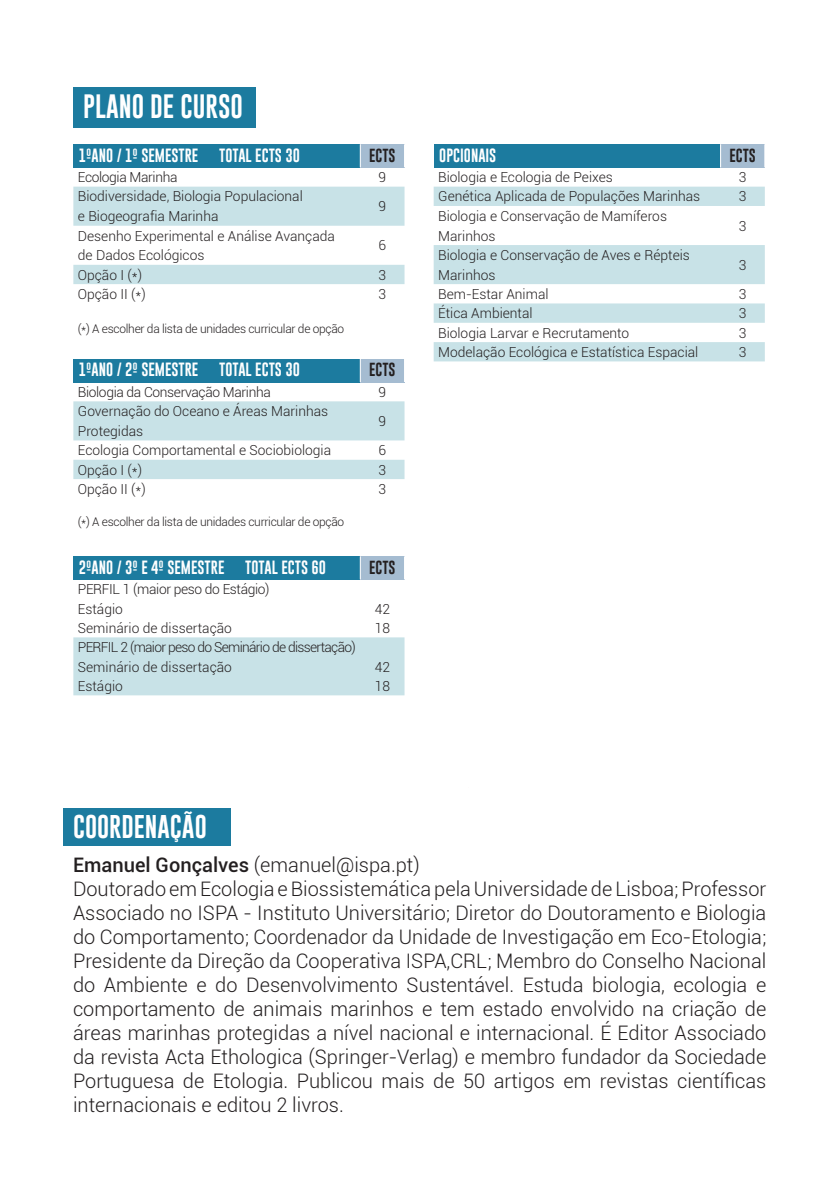
<style>
.page{position:relative;width:838px;height:1189px;background:#fff}
.page>*{position:absolute;margin:0;border:0;box-sizing:border-box;transform-origin:0 0}
.Sublinhado_Preto{font:24.6px "Gobold";color:#fff}
.Texto_Geral{font:24px "Gobold";color:#fff}
.Texto_Geral-2{font:300 20px/24px "Roboto";color:#231f20;text-align:justify}
.Sublinhado_Preto-2{font:14px "Gobold";color:#fff}
.Texto_c__Bullets{font:300 13.8px/19.8px "Roboto";color:#231f20}
.Texto_c__Bullets-2{font:300 13.8px "Roboto";letter-spacing:-.025em;color:#231f20}
.Texto_c__Bullets-3{font:300 13.8px "Roboto";letter-spacing:-.05em;color:#231f20}
.Texto_c__Bullets-4{font:13.8px "Gobold";color:#231f20}
.Texto_c__Bullets-5{font:300 12px "Roboto";letter-spacing:-.025em;color:#231f20}
.s1{font-weight:500}
</style>
<div class="page">
<div style="left:73px;top:144px;width:287px;height:23px;background:#1c7b9f"></div>
<div style="left:360px;top:144px;width:44px;height:23px;background:#a5bcd1"></div>
<svg style="left:73px;top:187px;width:331px;height:97px"></svg>
<svg style="left:360px;top:144px;width:1px;height:23px"></svg>
<div style="left:73px;top:359px;width:287px;height:23px;background:#1c7b9f"></div>
<div style="left:360px;top:359px;width:44px;height:23px;background:#a5bcd1"></div>
<svg style="left:73px;top:401px;width:331px;height:78px"></svg>
<svg style="left:360px;top:359px;width:1px;height:23px"></svg>
<div style="left:73px;top:556px;width:287px;height:23px;background:#1c7b9f"></div>
<div style="left:360px;top:556px;width:44px;height:23px;background:#a5bcd1"></div>
<div style="left:73px;top:637px;width:331px;height:58px;background:#c8e2e7"></div>
<svg style="left:360px;top:556px;width:1px;height:23px"></svg>
<div style="left:73px;top:87px;width:506px;height:41px;background:#1c7b9f"></div>
<div style="left:434px;top:144px;width:286px;height:23px;background:#1c7b9f"></div>
<div style="left:720px;top:144px;width:45px;height:23px;background:#a5bcd1"></div>
<svg style="left:434px;top:187px;width:331px;height:174px;fill:#c8e2e7"></svg>
<svg style="left:720px;top:144px;width:1px;height:23px"></svg>
<svg style="left:764px;top:144px;width:1px;height:23px"></svg>
<div style="left:256px;top:80px;width:329px;height:51px;background:#fff"></div>
<div style="left:63px;top:808px;width:168px;height:38px;background:#1c7b9f"></div>
<p class="Sublinhado_Preto" style="left:83px;top:91px;width:161px">PLANO DE CURSO</p>
<p class="Sublinhado_Preto-2" style="left:79px;top:146px;width:121px">1ºANO / 1º SEMESTRE</p>
<p class="Sublinhado_Preto-2" style="left:219px;top:146px;width:82px">TOTAL ECTS 30</p>
<p class="Texto_c__Bullets-4" style="left:369px;top:146px;width:28px">ECTS</p>
<p class="Texto_c__Bullets-2" style="left:78px;top:168px;width:101px">Ecologia Marinha</p>
<p class="Texto_c__Bullets" style="left:379px;top:167px;width:9px">9</p>
<p class="Texto_c__Bullets" style="left:78px;top:186px;width:226px">Biodiversidade, Biologia Populacional e Biogeografia Marinha</p>
<p class="Texto_c__Bullets" style="left:379px;top:196px;width:9px">9</p>
<p class="Texto_c__Bullets" style="left:78px;top:225px;width:259px">Desenho Experimental e Análise Avançada de Dados Ecológicos</p>
<p class="Texto_c__Bullets" style="left:379px;top:235px;width:9px">6</p>
<p class="Texto_c__Bullets" style="left:78px;top:264px;width:66px">Opção I (*)</p>
<p class="Texto_c__Bullets" style="left:379px;top:264px;width:9px">3</p>
<p class="Texto_c__Bullets" style="left:78px;top:284px;width:70px">Opção II (*)</p>
<p class="Texto_c__Bullets" style="left:379px;top:284px;width:9px">3</p>
<p class="Texto_c__Bullets-5" style="left:78px;top:320px;width:268px">(*) A escolher da lista de unidades curricular de opção</p>
<p class="Sublinhado_Preto-2" style="left:79px;top:361px;width:121px">1ºANO / 2º SEMESTRE</p>
<p class="Sublinhado_Preto-2" style="left:219px;top:361px;width:82px">TOTAL ECTS 30</p>
<p class="Texto_c__Bullets-4" style="left:369px;top:361px;width:28px">ECTS</p>
<p class="Texto_c__Bullets-2" style="left:78px;top:382px;width:194px">Biologia da Conservação Marinha</p>
<p class="Texto_c__Bullets" style="left:379px;top:382px;width:9px">9</p>
<p class="Texto_c__Bullets" style="left:78px;top:401px;width:252px">Governação do Oceano e Áreas Marinhas<br>Protegidas</p>
<p class="Texto_c__Bullets" style="left:379px;top:411px;width:9px">9</p>
<p class="Texto_c__Bullets" style="left:78px;top:440px;width:255px">Ecologia Comportamental e Sociobiologia</p>
<p class="Texto_c__Bullets" style="left:379px;top:440px;width:9px">6</p>
<p class="Texto_c__Bullets" style="left:78px;top:459px;width:66px">Opção I (*)</p>
<p class="Texto_c__Bullets" style="left:379px;top:459px;width:9px">3</p>
<p class="Texto_c__Bullets" style="left:78px;top:479px;width:70px">Opção II (*)</p>
<p class="Texto_c__Bullets" style="left:379px;top:479px;width:9px">3</p>
<p class="Texto_c__Bullets-5" style="left:78px;top:514px;width:268px">(*) A escolher da lista de unidades curricular de opção</p>
<p class="Sublinhado_Preto-2" style="left:79px;top:558px;width:147px">2ºANO / 3º E 4º SEMESTRE</p>
<p class="Sublinhado_Preto-2" style="left:245px;top:558px;width:82px">TOTAL ECTS 60</p>
<p class="Texto_c__Bullets-4" style="left:369px;top:558px;width:28px">ECTS</p>
<p class="Texto_c__Bullets-2" style="left:78px;top:580px;width:193px">PERFIL 1 (maior peso do Estágio)</p>
<p class="Texto_c__Bullets" style="left:78px;top:598px;width:47px">Estágio</p>
<p class="Texto_c__Bullets" style="left:375px;top:598px;width:17px">42</p>
<p class="Texto_c__Bullets" style="left:78px;top:617px;width:156px">Seminário de dissertação</p>
<p class="Texto_c__Bullets" style="left:375px;top:617px;width:17px">18</p>
<p class="Texto_c__Bullets-3" style="left:78px;top:638px;width:279px">PERFIL 2 (maior peso do Seminário de dissertação)</p>
<p class="Texto_c__Bullets" style="left:78px;top:656px;width:156px">Seminário de dissertação</p>
<p class="Texto_c__Bullets" style="left:375px;top:656px;width:17px">42</p>
<p class="Texto_c__Bullets" style="left:78px;top:675px;width:47px">Estágio</p>
<p class="Texto_c__Bullets" style="left:375px;top:675px;width:17px">18</p>
<p class="Sublinhado_Preto-2" style="left:439px;top:146px;width:59px">OPCIONAIS</p>
<p class="Texto_c__Bullets-4" style="left:729px;top:146px;width:28px">ECTS</p>
<p class="Texto_c__Bullets" style="left:438px;top:167px;width:176px">Biologia e Ecologia de Peixes</p>
<p class="Texto_c__Bullets" style="left:739px;top:167px;width:9px">3</p>
<p class="Texto_c__Bullets" style="left:438px;top:186px;width:264px">Genética Aplicada de Populações Marinhas</p>
<p class="Texto_c__Bullets" style="left:739px;top:186px;width:9px">3</p>
<p class="Texto_c__Bullets" style="left:438px;top:206px;width:230px">Biologia e Conservação de Mamíferos<br>Marinhos</p>
<p class="Texto_c__Bullets" style="left:739px;top:215px;width:9px">3</p>
<p class="Texto_c__Bullets" style="left:438px;top:245px;width:253px">Biologia e Conservação de Aves e Répteis<br>Marinhos</p>
<p class="Texto_c__Bullets" style="left:739px;top:254px;width:9px">3</p>
<p class="Texto_c__Bullets" style="left:438px;top:284px;width:112px">Bem-Estar Animal</p>
<p class="Texto_c__Bullets" style="left:739px;top:284px;width:9px">3</p>
<p class="Texto_c__Bullets" style="left:438px;top:303px;width:96px">Ética Ambiental</p>
<p class="Texto_c__Bullets" style="left:739px;top:303px;width:9px">3</p>
<p class="Texto_c__Bullets" style="left:438px;top:322px;width:193px">Biologia Larvar e Recrutamento</p>
<p class="Texto_c__Bullets" style="left:739px;top:322px;width:9px">3</p>
<p class="Texto_c__Bullets" style="left:438px;top:342px;width:262px">Modelação Ecológica e Estatística Espacial</p>
<p class="Texto_c__Bullets" style="left:739px;top:342px;width:9px">3</p>
<p class="Texto_Geral" style="left:73px;top:811px;width:135px">COORDENAÇÃO</p>
<p class="Texto_Geral-2" style="left:73px;top:852px;width:348px"><span class="s1">Emanuel Gonçalves</span> (emanuel@ispa.pt)</p>
<p class="Texto_Geral-2" style="left:73px;top:876px;width:695px">Doutorado em Ecologia e Biossistemática pela Universidade de Lisboa; Professor Associado no ISPA - Instituto Universitário; Diretor do Doutoramento e Biologia do Comportamento; Coordenador da Unidade de Investigação em Eco-Etologia; Presidente da Direção da Cooperativa ISPA,CRL; Membro do Conselho Nacional do Ambiente e do Desenvolvimento Sustentável. Estuda biologia, ecologia e comportamento de animais marinhos e tem estado envolvido na criação de áreas marinhas protegidas a nível nacional e internacional. É Editor Associado da revista Acta Ethologica (Springer-Verlag) e membro fundador da Sociedade Portuguesa de Etologia. Publicou mais de 50 artigos em revistas científicas internacionais e editou 2 livros.</p>
</div>
